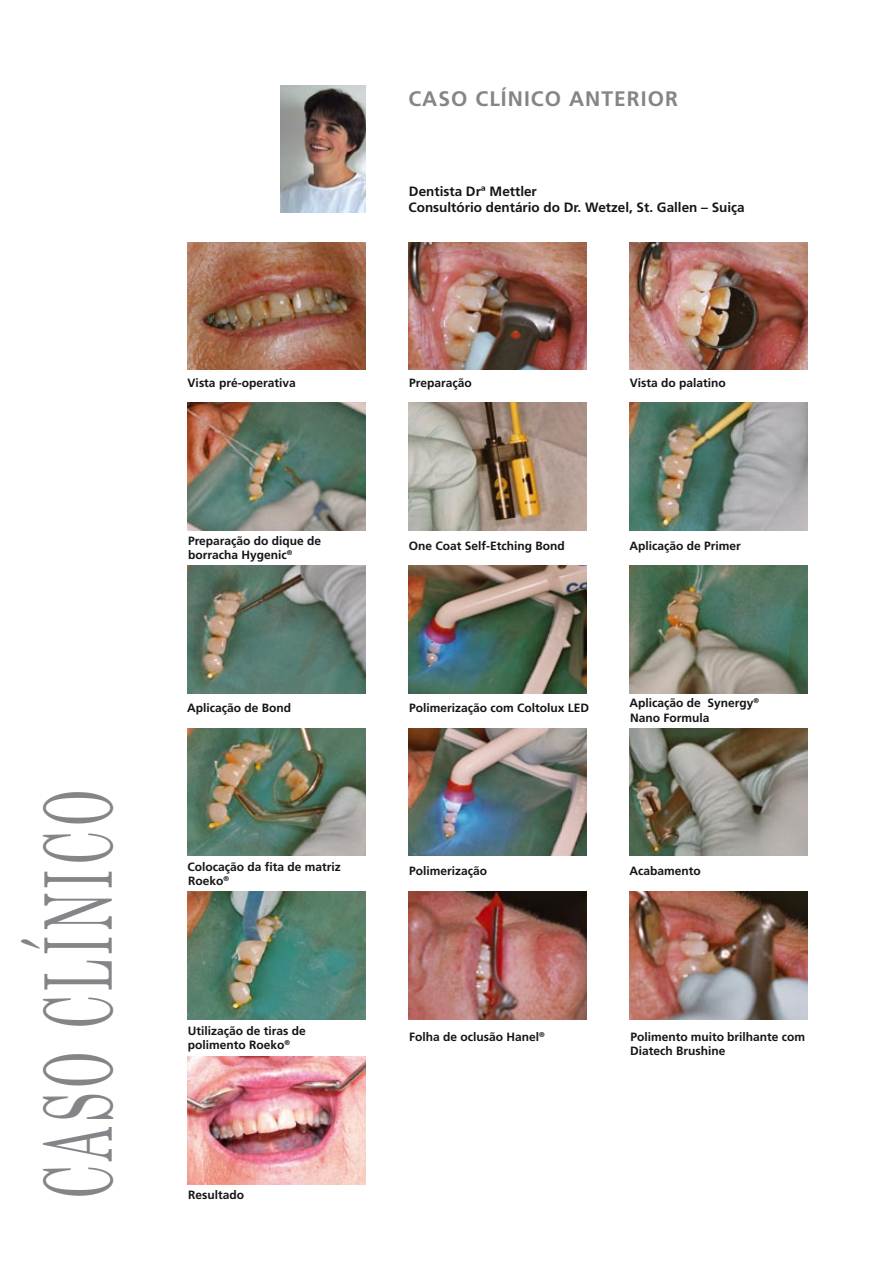
<style>
.page{position:relative;width:893px;height:1263px;background:#fff}
.page>*{position:absolute;margin:0;border:0;box-sizing:border-box;transform-origin:0 0}
.t1{font:93.6px "Century Schoolbook";letter-spacing:.1em;color:#858589;scale:.5 1}
.t2{font:700 21px "Frutiger";letter-spacing:.05em;color:#858589}
.t3{font:700 13.5px/15.8px "Frutiger";color:#151518}
.t4{font:700 12px/14.1px "Frutiger";color:#151518}
</style>
<div class="page">
<img style="left:187px;top:242px;width:179px;height:128px">
<img style="left:408px;top:242px;width:179px;height:128px">
<img style="left:187px;top:403px;width:179px;height:127px">
<img style="left:408px;top:403px;width:179px;height:127px">
<img style="left:629px;top:566px;width:179px;height:127px">
<img style="left:187px;top:728px;width:179px;height:128px">
<img style="left:187px;top:892px;width:179px;height:127px">
<img style="left:408px;top:892px;width:179px;height:127px">
<img style="left:629px;top:242px;width:179px;height:128px">
<img style="left:629px;top:403px;width:179px;height:127px">
<img style="left:408px;top:566px;width:179px;height:127px">
<img style="left:408px;top:728px;width:179px;height:128px">
<img style="left:629px;top:728px;width:179px;height:128px">
<img style="left:629px;top:892px;width:179px;height:127px">
<img style="left:187px;top:566px;width:179px;height:127px">
<img style="left:187px;top:1057px;width:179px;height:127px">
<img style="left:281px;top:85px;width:85px;height:128px">
<h1 class="t1" style="left:19px;top:1199px;width:820px;rotate:-90deg">CASO CLÍNICO</h1>
<p class="t4" style="left:188px;top:376px;width:110px">Vista pré-operativa</p>
<p class="t4" style="left:188px;top:534px;width:135px">Preparação do dique de borracha Hygenic<sup>®</sup></p>
<p class="t4" style="left:187px;top:700px;width:106px">Aplicação de Bond</p>
<p class="t4" style="left:188px;top:860px;width:155px">Colocação da fita de matriz<br>Roeko<sup>®</sup></p>
<p class="t4" style="left:188px;top:1024px;width:120px">Utilização de tiras de polimento Roeko<sup>®</sup></p>
<p class="t4" style="left:188px;top:1187px;width:58px">Resultado</p>
<h2 class="t2" style="left:408px;top:86px;width:271px">CASO CLÍNICO ANTERIOR</h2>
<p class="t3" style="left:409px;top:183px;width:338px">Dentista Drª Mettler<br>Consultório dentário do Dr. Wetzel, St. Gallen – Suiça</p>
<p class="t4" style="left:409px;top:376px;width:64px">Preparação</p>
<p class="t4" style="left:630px;top:376px;width:98px">Vista do palatino</p>
<p class="t4" style="left:409px;top:539px;width:158px">One Coat Self-Etching Bond</p>
<p class="t4" style="left:629px;top:539px;width:113px">Aplicação de Primer</p>
<p class="t4" style="left:409px;top:700px;width:182px">Polimerização com Coltolux LED</p>
<p class="t4" style="left:629px;top:696px;width:131px">Aplicação de Synergy<sup>®<br></sup>Nano Formula</p>
<p class="t4" style="left:409px;top:864px;width:80px">Polimerização</p>
<p class="t4" style="left:629px;top:864px;width:73px">Acabamento</p>
<p class="t4" style="left:409px;top:1030px;width:137px">Folha de oclusão Hanel<sup>®</sup></p>
<p class="t4" style="left:630px;top:1030px;width:176px">Polimento muito brilhante com<br>Diatech Brushine</p>
</div>
